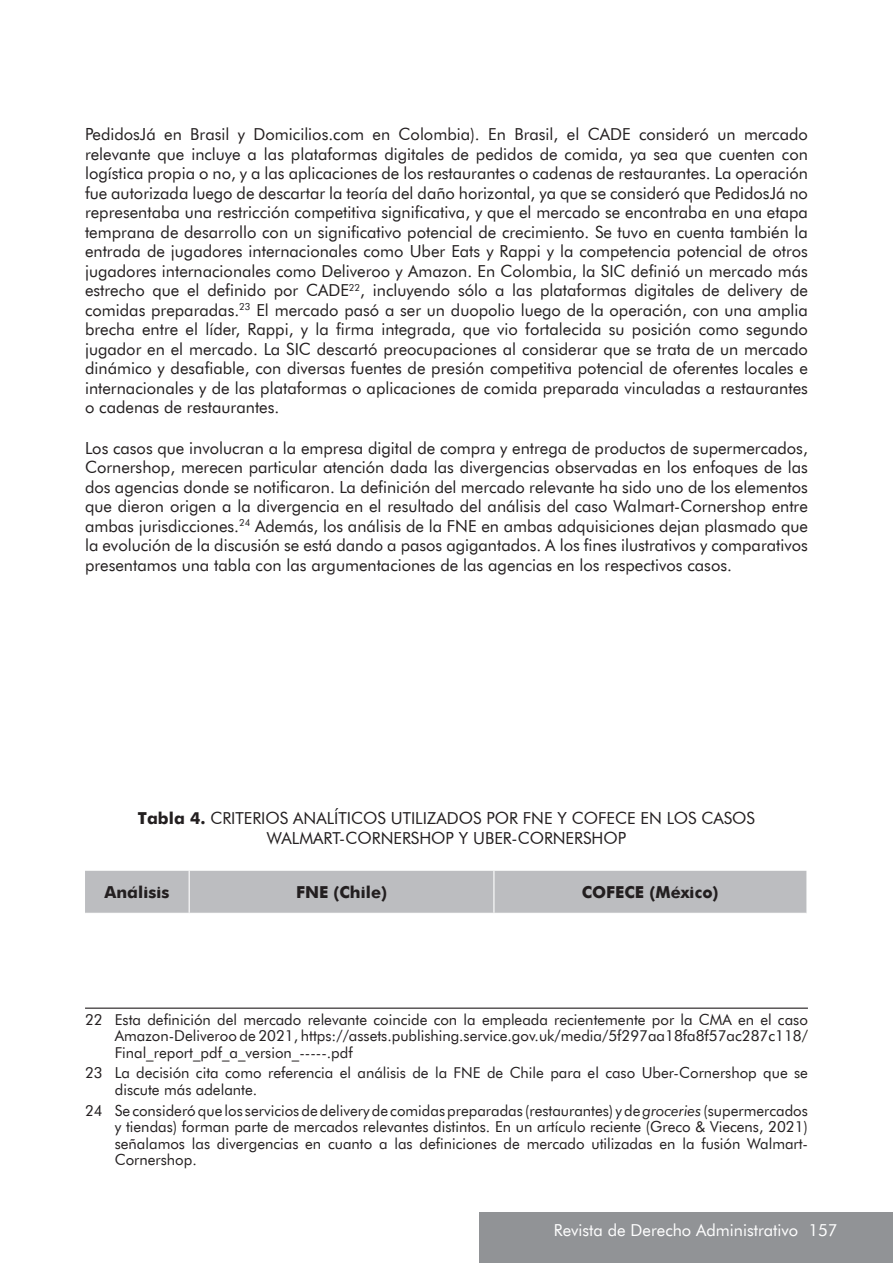
<style>
.page{position:relative;width:893px;height:1263px;background:#fff}
.page>*{position:absolute;margin:0;border:0;box-sizing:border-box;transform-origin:0 0}
.t1{font:16.5px/19.5px "Futura BT";color:#231f20;text-align:justify}
.t2{font:16.5px "Futura BT";color:#fff}
.t3{font:700 16.5px "Futura";color:#231f20}
.t4{font:15px/16.5px "Futura BT";color:#231f20;text-align:justify}
.s1{font-family:"Futura";font-weight:700}
.s2{font-style:italic}
</style>
<div class="page">
<div style="left:479px;top:1212px;width:414px;height:51px;background:#919396"></div>
<div style="left:85px;top:871px;width:721px;height:42px;background:#bcbdc0"></div>
<hr style="left:189px;top:871px;width:1px;height:42px;background:#fff">
<hr style="left:493px;top:871px;width:1px;height:42px;background:#fff">
<hr style="left:85px;top:1007px;width:723px;height:2px;background:#231f20">
<p class="t1" style="left:85px;top:124px;width:724px">PedidosJá en Brasil y Domicilios.com en Colombia). En Brasil, el CADE consideró un mercado relevante que incluye a las plataformas digitales de pedidos de comida, ya sea que cuenten con logística propia o no, y a las aplicaciones de los restaurantes o cadenas de restaurantes. La operación fue autorizada luego de descartar la teoría del daño horizontal, ya que se consideró que PedidosJá no representaba una restricción competitiva significativa, y que el mercado se encontraba en una etapa temprana de desarrollo con un significativo potencial de crecimiento. Se tuvo en cuenta también la entrada de jugadores internacionales como Uber Eats y Rappi y la competencia potencial de otros jugadores internacionales como Deliveroo y Amazon. En Colombia, la SIC definió un mercado más estrecho que el definido por CADE<sup>22</sup>, incluyendo sólo a las plataformas digitales de delivery de comidas preparadas.<sup>23</sup> El mercado pasó a ser un duopolio luego de la operación, con una amplia brecha entre el líder, Rappi, y la firma integrada, que vio fortalecida su posición como segundo jugador en el mercado. La SIC descartó preocupaciones al considerar que se trata de un mercado dinámico y desafiable, con diversas fuentes de presión competitiva potencial de oferentes locales e internacionales y de las plataformas o aplicaciones de comida preparada vinculadas a restaurantes o cadenas de restaurantes.</p>
<p class="t1" style="left:85px;top:438px;width:724px">Los casos que involucran a la empresa digital de compra y entrega de productos de supermercados, Cornershop, merecen particular atención dada las divergencias observadas en los enfoques de las dos agencias donde se notificaron. La definición del mercado relevante ha sido uno de los elementos que dieron origen a la divergencia en el resultado del análisis del caso Walmart-Cornershop entre ambas jurisdicciones.<sup>24</sup> Además, los análisis de la FNE en ambas adquisiciones dejan plasmado que la evolución de la discusión se está dando a pasos agigantados. A los fines ilustrativos y comparativos presentamos una tabla con las argumentaciones de las agencias en los respectivos casos.</p>
<p class="t1" style="left:138px;top:808px;width:618px;text-align:center"><span class="s1">Tabla 4.</span> CRITERIOS ANALÍTICOS UTILIZADOS POR FNE Y COFECE EN LOS CASOS<br>WALMART-CORNERSHOP Y UBER-CORNERSHOP</p>
<p class="t3" style="left:105px;top:880px;width:66px">Análisis</p>
<p class="t3" style="left:296px;top:880px;width:93px">FNE (Chile)</p>
<p class="t3" style="left:582px;top:880px;width:138px">COFECE (México)</p>
<p class="t4" style="left:115px;top:1011px;width:695px;text-indent:-30px">22 Esta definición del mercado relevante coincide con la empleada recientemente por la CMA en el caso Amazon-Deliveroo de 2021, https://assets.publishing.service.gov.uk/media/5f297aa18fa8f57ac287c118/ Final_report_pdf_a_version_-----.pdf</p>
<p class="t4" style="left:115px;top:1065px;width:695px;text-indent:-30px">23 La decisión cita como referencia el análisis de la FNE de Chile para el caso Uber-Cornershop que se discute más adelante.</p>
<p class="t4" style="left:115px;top:1102px;width:695px;text-indent:-30px">24 Se consideró que los servicios de delivery de comidas preparadas (restaurantes) y de <span class="s2">groceries</span> (supermercados y tiendas) forman parte de mercados relevantes distintos. En un artículo reciente (Greco &amp; Viecens, 2021) señalamos las divergencias en cuanto a las definiciones de mercado utilizadas en la fusión Walmart-Cornershop.</p>
<p class="t2" style="left:554px;top:1220px;width:285px">Revista de Derecho Administrativo 157</p>
</div>
